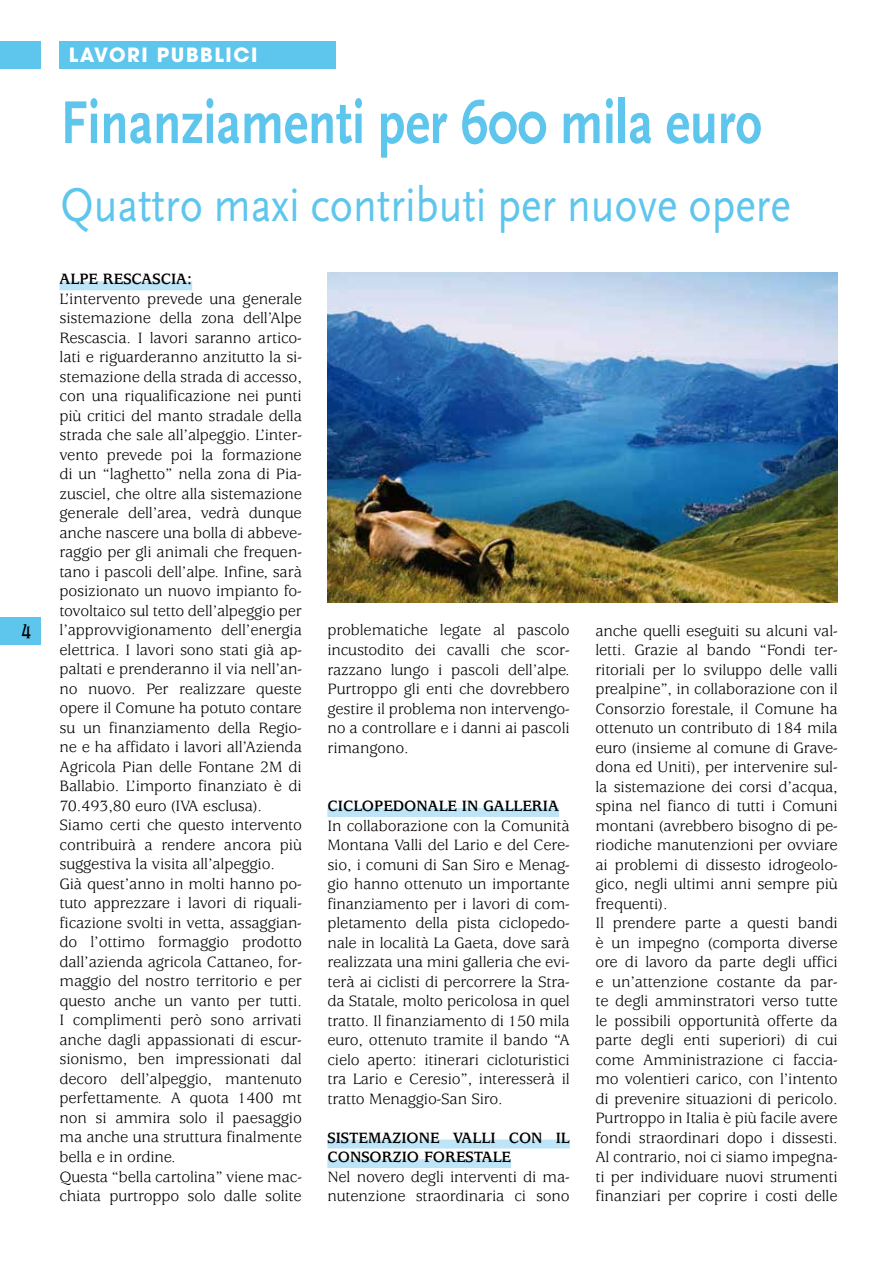
<style>
.page{position:relative;width:893px;height:1263px;background:#fff}
.page>*{position:absolute;margin:0;border:0;box-sizing:border-box;transform-origin:0 0}
.t1{font:700 63px "AD Scala Sans";color:#5ec5ed;scale:.82 1}
.t2{font:49.5px "AD Scala Sans Romein";color:#5ec5ed;scale:.88 1}
.t3{font:700 19.5px "Avant Garde";letter-spacing:.08em;color:#fff}
.t4{font:700 19.5px "Goodfish";color:#000}
.t5{font:16.5px/19.5px "Usherwood";letter-spacing:-.01em;color:#000}
.t6{font:700 16.5px/19.5px "Usherwood";color:#000}
</style>
<div class="page">
<div style="left:60px;top:41px;width:276px;height:28px;background:#5ec5ed"></div>
<div style="left:0;top:41px;width:40px;height:28px;background:#5ec5ed"></div>
<div style="left:0;top:618px;width:40px;height:27px;background:#5ec5ed"></div>
<div style="left:60px;top:281px;width:132px;height:9px;background:#bde4f7"></div>
<div style="left:327px;top:808px;width:232px;height:9px;background:#bde4f7"></div>
<div style="left:327px;top:1139px;width:243px;height:9px;background:#bde4f7"></div>
<div style="left:327px;top:1159px;width:184px;height:9px;background:#bde4f7"></div>
<img style="left:327px;top:273px;width:511px;height:330px">
<p class="t4" style="left:21px;top:619px;width:12px">4</p>
<p class="t3" style="left:69px;top:42px;width:190px">LAVORI PUBBLICI</p>
<h1 class="t1" style="left:61px;top:89px;width:857px">Finanziamenti per 600 mila euro</h1>
<h2 class="t2" style="left:61px;top:178px;width:831px">Quattro maxi contributi per nuove opere</h2>
<p class="t6" style="left:60px;top:270px;width:134px">ALPE RESCASCIA:</p>
<p class="t5" style="left:60px;top:290px;width:244px">L’intervento prevede una generale sistemazione della zona dell’Alpe Rescascia. I lavori saranno artico&shy;lati e riguarderanno anzitutto la si&shy;stemazione della strada di accesso, con una riqualificazione nei punti più critici del manto stradale della strada che sale all’alpeggio. L’inter&shy;vento prevede poi la formazione di un “laghetto” nella zona di Pia&shy;zusciel, che oltre alla sistemazione generale dell’area, vedrà dunque anche nascere una bolla di abbeve&shy;raggio per gli animali che frequen&shy;tano i pascoli dell’alpe. Infine, sarà posizionato un nuovo impianto fo&shy;tovoltaico sul tetto dell’alpeggio per l’approvvigionamento dell’energia elettrica. I lavori sono stati già ap&shy;paltati e prenderanno il via nell’an&shy;no nuovo. Per realizzare queste opere il Comune ha potuto contare su un finanziamento della Regio&shy;ne e ha affidato i lavori all’Azienda Agricola Pian delle Fontane 2M di Ballabio. L’importo finanziato è di 70.493,80 euro (IVA esclusa).<br>Siamo certi che questo intervento contribuirà a rendere ancora più suggestiva la visita all’alpeggio.<br>Già quest’anno in molti hanno po&shy;tuto apprezzare i lavori di riquali&shy;ficazione svolti in vetta, assaggian&shy;do l’ottimo formaggio prodotto dall’azienda agricola Cattaneo, for&shy;maggio del nostro territorio e per questo anche un vanto per tutti.<br>I complimenti però sono arrivati anche dagli appassionati di escur&shy;sionismo, ben impressionati dal decoro dell’alpeggio, mantenuto perfettamente. A quota 1400 mt non si ammira solo il paesaggio ma anche una struttura finalmente bella e in ordine.<br>Questa “bella cartolina” viene mac&shy;chiata purtroppo solo dalle solite</p>
<p class="t5" style="left:327px;top:621px;width:244px;text-align:justify">problematiche legate al pascolo incustodito dei cavalli che scor&shy;razzano lungo i pascoli dell’alpe.<br>Purtroppo gli enti che dovrebbero gestire il problema non intervengo&shy;no a controllare e i danni ai pascoli rimangono.</p>
<p class="t6" style="left:327px;top:797px;width:233px">CICLOPEDONALE IN GALLERIA</p>
<p class="t5" style="left:327px;top:816px;width:244px;text-align:justify">In collaborazione con la Comunità Montana Valli del Lario e del Cere&shy;sio, i comuni di San Siro e Menag&shy;gio hanno ottenuto un importante finanziamento per i lavori di com&shy;pletamento della pista ciclopedo&shy;nale in località La Gaeta, dove sarà realizzata una mini galleria che evi&shy;terà ai ciclisti di percorrere la Stra&shy;da Statale, molto pericolosa in quel tratto. Il finanziamento di 150 mila euro, ottenuto tramite il bando “A cielo aperto: itinerari cicloturistici tra Lario e Ceresio”, interesserà il tratto Menaggio-San Siro.</p>
<p class="t6" style="left:327px;top:1128px;width:244px">SISTEMAZIONE VALLI CON IL<br>CONSORZIO FORESTALE</p>
<p class="t5" style="left:327px;top:1167px;width:244px">Nel novero degli interventi di ma&shy;nutenzione straordinaria ci sono</p>
<p class="t5" style="left:595px;top:621px;width:244px">anche quelli eseguiti su alcuni val&shy;letti. Grazie al bando “Fondi ter&shy;ritoriali per lo sviluppo delle valli prealpine”, in collaborazione con il Consorzio forestale, il Comune ha ottenuto un contributo di 184 mila euro (insieme al comune di Grave&shy;dona ed Uniti), per intervenire sul&shy;la sistemazione dei corsi d’acqua, spina nel fianco di tutti i Comuni montani (avrebbero bisogno di pe&shy;riodiche manutenzioni per ovviare ai problemi di dissesto idrogeolo&shy;gico, negli ultimi anni sempre più frequenti).<br>Il prendere parte a questi bandi è un impegno (comporta diverse ore di lavoro da parte degli uffici e un’attenzione costante da par&shy;te degli amminstratori verso tutte le possibili opportunità offerte da parte degli enti superiori) di cui come Amministrazione ci faccia&shy;mo volentieri carico, con l’intento di prevenire situazioni di pericolo.<br>Purtroppo in Italia è più facile avere fondi straordinari dopo i dissesti.<br>Al contrario, noi ci siamo impegna&shy;ti per individuare nuovi strumenti finanziari per coprire i costi delle</p>
</div>
